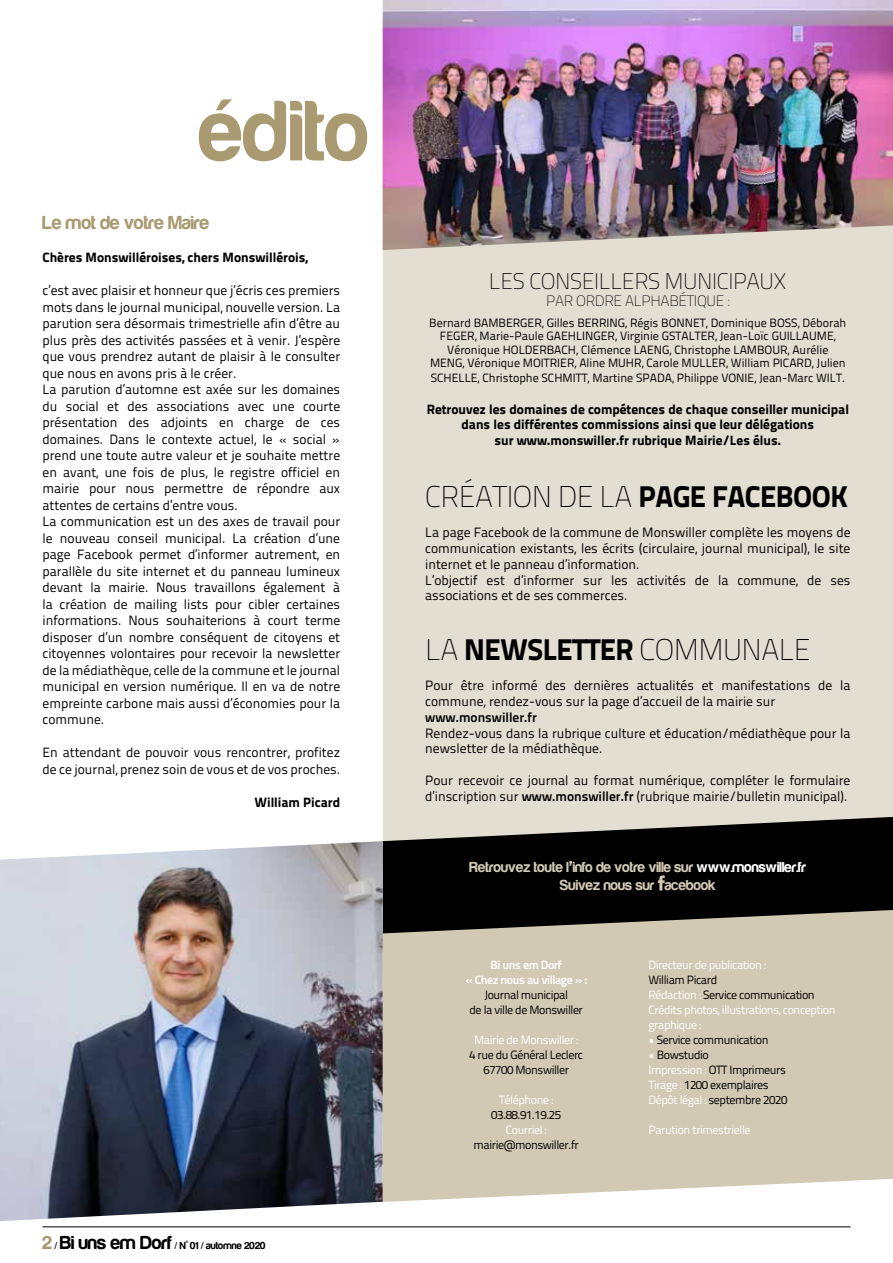
<style>
.page{position:relative;width:893px;height:1263px;background:#fff}
.page>*{position:absolute;margin:0;border:0;box-sizing:border-box;transform-origin:0 0}
.t1{font:88.5px "Harabara";letter-spacing:.01em;color:#a99a71}
.t2{font:30px "Titillium Text 25 L 1 wt";letter-spacing:-.02em;color:#000}
.t3{font:22.5px "Titillium Text 25 L 1 wt";letter-spacing:-.02em;color:#000}
.t4{font:19.5px "Harabara";color:#a99a71}
.t5{font:15px/18px "Harabara";color:#d2c9b4;text-align:center}
.t6{font:15px "Titillium Text 25 L 1 wt";letter-spacing:-.02em;color:#000}
.t7{font:13.5px/16.5px "Titillium Text 25 L 400 wt";color:#000}
.t8{font:13.5px/15.8px "Titillium Text 25 L 999 wt";color:#000;text-align:center}
.t9{font:13.5px "Titillium Text 25 L 800 wt";color:#000}
.t10{font:12px/13.5px "Titillium Text 25 L 400 wt";color:#000;text-align:center}
.t11{font:12px/15px "Titillium Text 25 L 400 wt";letter-spacing:-.035em;color:#000;text-align:center}
.t12{font:12px/15px "Titillium Text 25 L 400 wt";letter-spacing:-.035em;color:#fff}
.t13{font:12px/15px "Titillium Text 25 L 800 wt";letter-spacing:-.035em;color:#fff;text-align:center}
.t14{font:10.5px "Harabara";color:#000}
.s1{font-size:19.5px;color:#a99a71}
.s2{font-size:19.5px}
.s3{font-family:"Titillium Text 25 L 999 wt"}
.s4{font-family:"Titillium Text 25 L 800 wt"}
.s5{font-family:"Montserrat";font-weight:700}
.s6{color:#fff}
.s7{color:#000}
</style>
<div class="page">
<hr style="left:43px;top:1226px;width:807px;height:1px;background:#000">
<div style="left:383px;top:250px;width:510px;height:567px;background:#e3ded2"></div>
<img style="left:383px;top:0;width:510px;height:250px">
<div style="left:383px;top:933px;width:510px;height:269px;background:#d2c9b4"></div>
<svg style="left:383px;top:817px;width:510px;height:116px;background:#2c2a27"></svg>
<svg style="left:658px;top:875px;width:7px;height:15px"></svg>
<img style="left:0;top:841px;width:383px;height:380px">
<h1 class="t1" style="left:200px;top:85px;width:171px">édito</h1>
<h3 class="t4" style="left:43px;top:213px;width:168px">Le mot de votre Maire</h3>
<p class="t8" style="left:43px;top:249px;width:267px">Chères Monswilléroises, chers Monswillérois,</p>
<p class="t7" style="left:43px;top:282px;width:299px">c’est avec plaisir et honneur que j’écris ces premiers mots dans le journal municipal, nouvelle version. La parution sera désormais trimestrielle afin d’être au plus près des activités passées et à venir. J’espère que vous prendrez autant de plaisir à le consulter que nous en avons pris à le créer.<br>La parution d’automne est axée sur les domaines du social et des associations avec une courte présentation des adjoints en charge de ces domaines. Dans le contexte actuel, le « social » prend une toute autre valeur et je souhaite mettre en avant, une fois de plus, le registre officiel en mairie pour nous permettre de répondre aux attentes de certains d’entre vous.<br>La communication est un des axes de travail pour le nouveau conseil municipal. La création d’une page Facebook permet d’informer autrement, en parallèle du site internet et du panneau lumineux devant la mairie. Nous travaillons également à la création de mailing lists pour cibler certaines informations. Nous souhaiterions à court terme disposer d’un nombre conséquent de citoyens et citoyennes volontaires pour recevoir la newsletter de la médiathèque, celle de la commune et le journal municipal en version numérique. Il en va de notre empreinte carbone mais aussi d’économies pour la commune.</p>
<p class="t7" style="left:43px;top:743px;width:299px">En attendant de pouvoir vous rencontrer, profitez de ce journal, prenez soin de vous et de vos proches.</p>
<p class="t8" style="left:254px;top:793px;width:87px">William Picard</p>
<p class="t14" style="left:43px;top:1240px;width:225px"><span class="s1">2</span> / <span class="s2">Bi uns em Dorf</span> / N<sup>°</sup> 01 / automne 2020</p>
<h3 class="t3" style="left:489px;top:265px;width:299px">LES CONSEILLERS MUNICIPAUX</h3>
<p class="t6" style="left:546px;top:290px;width:185px">PAR ORDRE ALPHABÉTIQUE :</p>
<p class="t10" style="left:429px;top:315px;width:419px">Bernard BAMBERGER, Gilles BERRING, Régis BONNET, Dominique BOSS, Déborah FEGER, Marie-Paule GAEHLINGER, Virginie GSTALTER, Jean-Loïc GUILLAUME, Véronique HOLDERBACH, Clémence LAENG, Christophe LAMBOUR, Aurélie MENG, Véronique MOITRIER, Aline MUHR, Carole MULLER, William PICARD, Julien</p>
<p class="t10" style="left:431px;top:370px;width:416px">SCHELLE, Christophe SCHMITT, Martine SPADA, Philippe VONIE, Jean-Marc WILT.</p>
<p class="t8" style="left:427px;top:400px;width:424px">Retrouvez les domaines de compétences de chaque conseiller municipal dans les différentes commissions ainsi que leur délégations<br>sur www.monswiller.fr rubrique Mairie/Les élus.</p>
<h2 class="t2" style="left:425px;top:475px;width:424px">CRÉATION DE LA <span class="s3">PAGE FACEBOOK</span></h2>
<p class="t7" style="left:425px;top:524px;width:427px;line-height:15.8px">La page Facebook de la commune de Monswiller complète les moyens de communication existants, les écrits (circulaire, journal municipal), le site internet et le panneau d’information.<br>L’objectif est d’informer sur les activités de la commune, de ses associations et de ses commerces.</p>
<h2 class="t2" style="left:425px;top:628px;width:387px">LA <span class="s3">NEWSLETTER</span> COMMUNALE</h2>
<p class="t7" style="left:425px;top:677px;width:427px;line-height:15.8px">Pour être informé des dernières actualités et manifestations de la commune, rendez-vous sur la page d’accueil de la mairie sur</p>
<p class="t9" style="left:425px;top:707px;width:113px">www.monswiller.fr</p>
<p class="t7" style="left:425px;top:724px;width:427px;line-height:15.8px">Rendez-vous dans la rubrique culture et éducation/médiathèque pour la newsletter de la médiathèque.</p>
<p class="t7" style="left:425px;top:772px;width:427px;line-height:15.8px">Pour recevoir ce journal au format numérique, compléter le formulaire d’inscription sur <span class="s4">www.monswiller.fr</span> (rubrique mairie/bulletin municipal).</p>
<p class="t5" style="left:469px;top:859px;width:338px">Retrouvez toute l<span class="s5">’</span>info de votre ville sur <span class="s6">www.monswiller.fr<br></span>Suivez nous sur acebook</p>
<p class="t13" style="left:465px;top:956px;width:124px">Bi uns em Dorf<br>« Chez nous au village » :</p>
<p class="t11" style="left:470px;top:987px;width:115px">Journal municipal<br>de la ville de Monswiller</p>
<p class="t12" style="left:474px;top:1032px;width:106px">Mairie de Monswiller :</p>
<p class="t11" style="left:469px;top:1047px;width:115px">4 rue du Général Leclerc<br>67700 Monswiller</p>
<p class="t12" style="left:499px;top:1092px;width:56px">Téléphone :</p>
<p class="t10" style="left:491px;top:1107px;width:72px">03.88.91.19.25</p>
<p class="t12" style="left:506px;top:1122px;width:43px">Courriel :</p>
<p class="t11" style="left:474px;top:1137px;width:107px">mairie@monswiller.fr</p>
<p class="t12" style="left:648px;top:957px;width:119px">Directeur de publication :</p>
<p class="t12" style="left:648px;top:972px;width:189px"><span class="s7">William Picard<br></span>Rédaction : <span class="s7">Service communication<br></span>Crédits photos, illustrations, conception graphique :</p>
<p class="t11" style="left:648px;top:1032px;width:121px"><span class="s6">•</span> Service communication</p>
<p class="t11" style="left:648px;top:1047px;width:140px;text-align:left"><span class="s6">•</span> Bowstudio<br><span class="s6">Impression :</span> OTT Imprimeurs<br><span class="s6">Tirage :</span> 1200 exemplaires<br><span class="s6">Dépôt légal :</span> septembre 2020</p>
<p class="t12" style="left:648px;top:1122px;width:104px">Parution trimestrielle</p>
</div>
